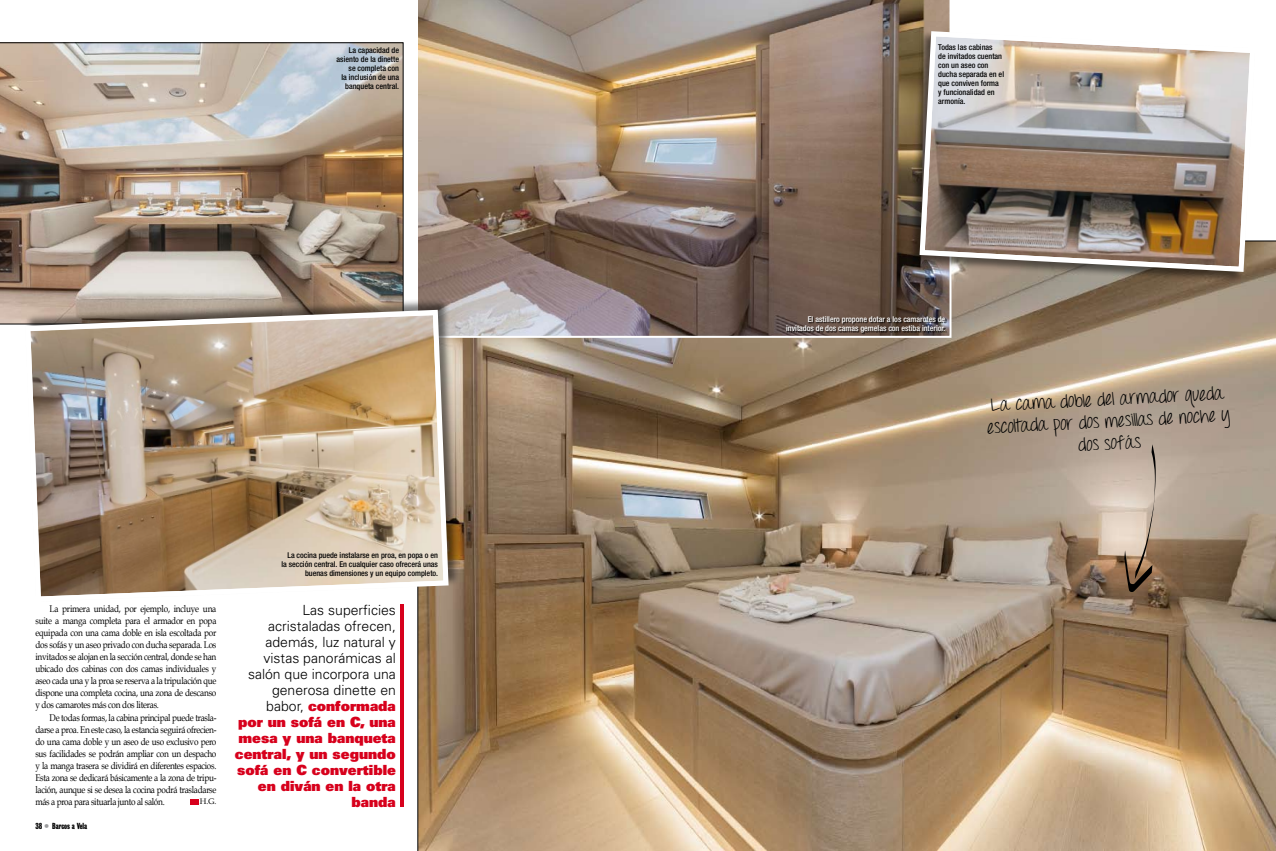
<style>
.page{position:relative;width:1276px;height:851px;background:#fff}
.page>*{position:absolute;margin:0;border:0;box-sizing:border-box;transform-origin:0 0}
.t1{font:18px/22px "Throw My Hands Upinthe Air";color:#000;text-align:center}
.t2{font:300 14px/16px "Univers LT Std";color:#000;text-align:right}
.t3{font:14px/16px "Univers LT Std X Black";color:#d7001c;text-align:right}
.t4{font:9.7px/12px "Book Antiqua";letter-spacing:-.035em;color:#000;text-align:justify;scale:.85 1}
.t5{font:500 condensed 8px/9px "Helvetica Neue LT Std";color:#000;text-align:right}
.t6{font:500 condensed 8px/9px "Helvetica Neue LT Std";color:#fff;text-align:right}
.t7{font:8px "Bureau Grot One Seven";letter-spacing:-.01em;color:#000}
.t8{font:8px "Book Antiqua";color:#000}
.s1{color:#9c9d9f}
.s2{font-family:"Univers LT Std";font-weight:300;color:#000}
</style>
<div class="page">
<svg style="left:190px;top:799px;width:9px;height:5px"></svg>
<svg style="left:417px;top:240px;width:859px;height:610px;background:#a58d73"></svg>
<img style="left:417px;top:0;width:535px;height:339px">
<img style="left:0;top:42px;width:403px;height:282px">
<div style="left:907px;top:30px;width:353px;height:258px;background:#000;opacity:.5"></div>
<img style="left:917px;top:29px;width:340px;height:245px">
<div style="left:24px;top:298px;width:441px;height:308px;background:#000;opacity:.5"></div>
<img style="left:23px;top:307px;width:428px;height:297px">
<svg style="left:1124px;top:444px;width:31px;height:148px;background:#b5a190"></svg>
<div style="left:787px;top:316px;width:178px;height:23px;background:#000;opacity:.75"></div>
<hr style="left:400px;top:604px;width:3px;height:202px;background:#d7001c">
<p class="t5" style="left:336px;top:46px;width:64px">La capacidad de asiento de la dinette se completa con<br>la inclusión de una banqueta central.</p>
<p class="t4" style="left:35px;top:603px;width:214px;text-indent:14px">La primera unidad, por ejemplo, incluye una suite a manga completa para el armador en popa equipada con una cama doble en isla escoltada por dos sofás y un aseo privado con ducha separada. Los invitados se alojan en la sección central, donde se han ubicado dos cabinas con dos camas individuales y aseo cada una y la proa se reserva a la tripulación que dispone una completa cocina, una zona de descanso y dos camarotes más con dos literas.</p>
<p class="t4" style="left:35px;top:711px;width:214px;text-indent:14px">De todas formas, la cabina principal puede trasla&shy;darse a proa. En este caso, la estancia seguirá ofrecien&shy;do una cama doble y un aseo de uso exclusivo pero sus facilidades se podrán ampliar con un despacho y la manga trasera se dividirá en diferentes espacios.<br>Esta zona se dedicará básicamente a la zona de tripu&shy;lación, aunque si se desea la cocina podrá trasladarse más a proa para situarla junto al salón.</p>
<p class="t8" style="left:200px;top:796px;width:18px">H.G.</p>
<p class="t7" style="left:35px;top:821px;width:53px">38 <span class="s1">•</span> Barcos a Vela</p>
<p class="t5" style="left:281px;top:550px;width:158px">La cocina puede instalarse en proa, en popa o en la sección central. En cualquier caso ofrecerá unas buenas dimensiones y un equipo completo.</p>
<h2 class="t2" style="left:248px;top:601px;width:149px">Las superficies acristaladas ofrecen, además, luz natural y vistas panorámicas al salón que incorpora una generosa dinette en</h2>
<h2 class="t3" style="left:235px;top:697px;width:162px"><span class="s2">babor,</span> conformada<br>por un sofá en C, una mesa y una banqueta central, y un segundo sofá en C convertible en diván en la otra banda</h2>
<p class="t5" style="left:938px;top:42px;width:67px;text-align:left">Todas las cabinas<br>de invitados cuentan con un aseo con ducha separada en el que conviven forma y funcionalidad en armonía.</p>
<p class="t6" style="left:786px;top:314px;width:161px">El astillero propone dotar a los camarotes de invitados de dos camas gemelas con estiba interior.</p>
<h1 class="t1" style="left:985px;top:396px;width:244px;rotate:-3deg">La cama doble del armador queda escoltada por dos mesillas de noche y dos sofás</h1>
</div>
